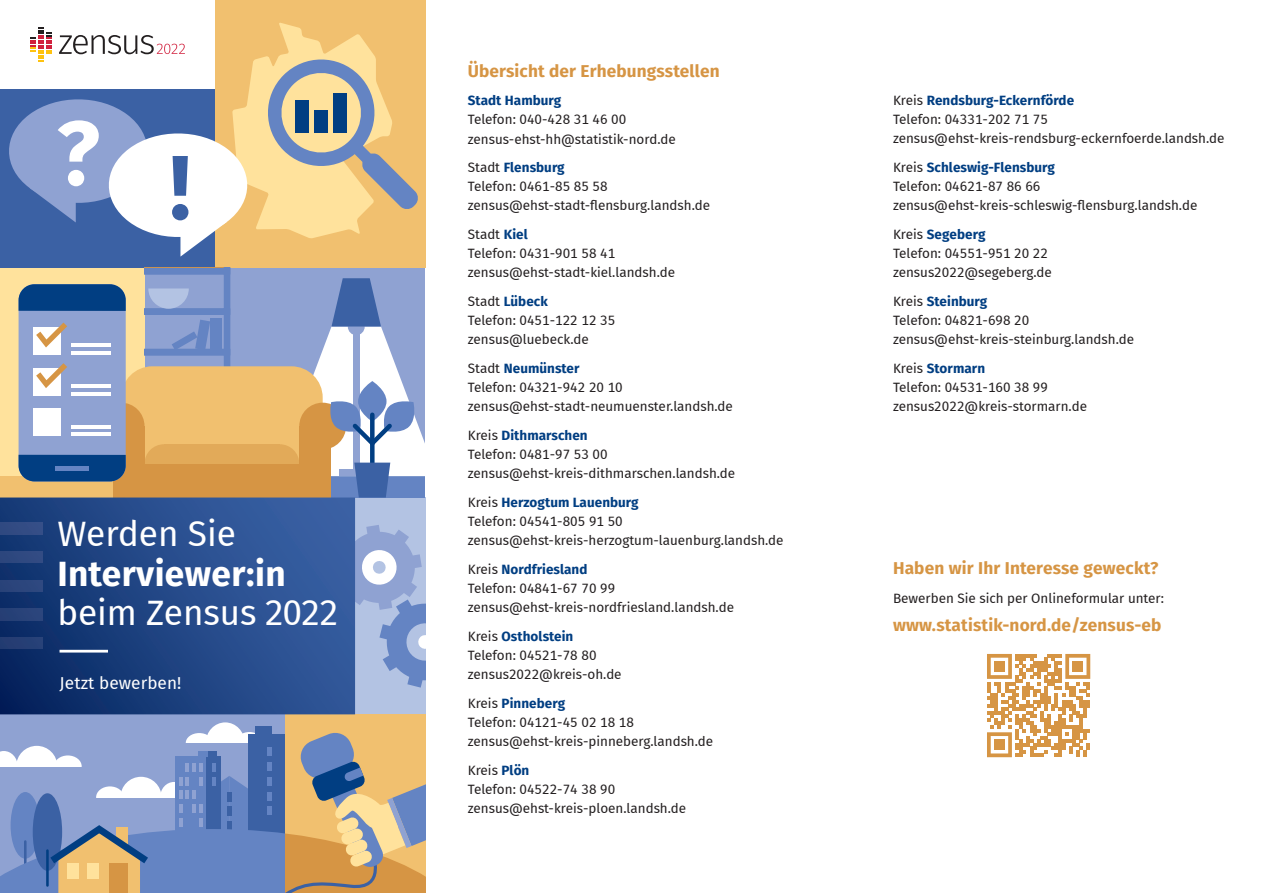
<style>
.page{position:relative;width:1263px;height:893px;background:#fff}
.page>*{position:absolute;margin:0;border:0;box-sizing:border-box;transform-origin:0 0}
.t1{font:700 90.6px "Statis Sans";color:#fff}
.t2{font:35.25px "Statis Sans";color:#fff}
.t3{font:700 35.25px "Statis Sans";letter-spacing:.01em;color:#fff}
.t4{font:700 17.25px "Statis Sans";letter-spacing:.01em;color:#d69544}
.t5{font:17.25px "Statis Sans";letter-spacing:.005em;color:#fff}
.t6{font:13.5px/19.2px "Statis Sans";color:#231f20}
.t7{font:700 13.5px "Statis Sans";letter-spacing:.005em;color:#013e82}
.s1{color:#3b61a4}
.s2{font-weight:700;color:#013e82}
</style>
<div class="page">
<div style="left:0;top:89px;width:215px;height:179px;background:#3b61a4"></div>
<div style="left:0;top:714px;width:285px;height:179px;background:#8fa2d2"></div>
<div style="left:285px;top:714px;width:140px;height:179px;background:#f1c06f"></div>
<div style="left:145px;top:268px;width:280px;height:229px;background:#8fa2d2"></div>
<div style="left:215px;top:0;width:210px;height:268px;background:#f1c06f"></div>
<div style="left:0;top:268px;width:145px;height:229px;background:#ffe29c"></div>
<div style="left:355px;top:497px;width:70px;height:217px;background:#b3c3e3"></div>
<svg style="left:355px;top:525px;width:70px;height:163px"></svg>
<svg style="left:145px;top:268px;width:85px;height:98px"></svg>
<div style="left:0;top:476px;width:144px;height:21px;background:#f1c06f"></div>
<div style="left:121px;top:366px;width:202px;height:108px;background:#f1c06f;border-radius:31px"></div>
<div style="left:144px;top:444px;width:39px;height:39px;background:#e2aa59;border-radius:50%"></div>
<div style="left:164px;top:444px;width:116px;height:37px;background:#e2aa59"></div>
<div style="left:113px;top:426px;width:31px;height:71px;background:#d69544"></div>
<div style="left:98px;top:403px;width:46px;height:46px;background:#d69544;border-radius:50%"></div>
<div style="left:140px;top:464px;width:159px;height:33px;background:#d69544"></div>
<div style="left:19px;top:284px;width:107px;height:197px;background:#8fa2d2;border-radius:16px"></div>
<svg style="left:19px;top:284px;width:107px;height:27px;background:#0c4584"></svg>
<div style="left:19px;top:455px;width:107px;height:26px;background:#013e82"></div>
<div style="left:56px;top:466px;width:33px;height:5px;background:#6484c3"></div>
<div style="left:33px;top:327px;width:27px;height:28px;background:#fff"></div>
<hr style="left:71px;top:351px;width:39px;height:4px;background:#fff">
<hr style="left:71px;top:343px;width:39px;height:4px;background:#fff">
<div style="left:33px;top:368px;width:27px;height:28px;background:#fff"></div>
<hr style="left:71px;top:392px;width:39px;height:4px;background:#fff">
<hr style="left:71px;top:384px;width:39px;height:4px;background:#fff">
<div style="left:33px;top:409px;width:27px;height:27px;background:#fff"></div>
<hr style="left:71px;top:432px;width:39px;height:4px;background:#fff">
<hr style="left:71px;top:425px;width:39px;height:4px;background:#fff">
<svg style="left:36px;top:323px;width:31px;height:24px"></svg>
<svg style="left:36px;top:363px;width:31px;height:25px"></svg>
<svg style="left:275px;top:278px;width:150px;height:219px"></svg>
<svg style="left:0;top:722px;width:425px;height:171px"></svg>
<div style="left:67px;top:863px;width:12px;height:15px;background:#ffe29c"></div>
<div style="left:87px;top:863px;width:12px;height:15px;background:#ffe29c"></div>
<div style="left:109px;top:863px;width:19px;height:30px;background:#d69544"></div>
<svg style="left:0;top:497px;width:355px;height:217px;background:#234887"></svg>
<div style="left:0;top:637px;width:43px;height:12px;background:#263e74"></div>
<div style="left:0;top:523px;width:43px;height:11px;background:#334c84"></div>
<div style="left:0;top:609px;width:43px;height:11px;background:#284279"></div>
<div style="left:0;top:580px;width:43px;height:11px;background:#2c467d"></div>
<div style="left:0;top:551px;width:43px;height:12px;background:#2f4981"></div>
<svg style="left:9px;top:23px;width:409px;height:234px"></svg>
<hr style="left:60px;top:650px;width:48px;height:2px;background:#fff">
<svg style="left:987px;top:654px;width:103px;height:103px"></svg>
<div style="left:994px;top:661px;width:11px;height:11px;background:#d69544"></div>
<div style="left:1072px;top:661px;width:11px;height:11px;background:#d69544"></div>
<div style="left:994px;top:739px;width:11px;height:11px;background:#d69544"></div>
<h1 class="t1" style="left:56px;top:90px;width:136px">? <span class="s1">!</span></h1>
<h2 class="t2" style="left:57px;top:509px;width:180px">Werden Sie</h2>
<h2 class="t3" style="left:57px;top:549px;width:230px">Interviewer:in</h2>
<h2 class="t2" style="left:57px;top:588px;width:283px">beim Zensus 2022</h2>
<p class="t5" style="left:60px;top:671px;width:123px">Jetzt bewerben!</p>
<p class="t4" style="left:468px;top:58px;width:254px">Übersicht der Erhebungsstellen</p>
<p class="t7" style="left:468px;top:91px;width:95px">Stadt Hamburg</p>
<p class="t6" style="left:468px;top:110px;width:209px">Telefon: 040-428 31 46 00 zensus-ehst-hh@statistik-nord.de</p>
<p class="t6" style="left:468px;top:158px;width:244px">Stadt <span class="s2">Flensburg<br></span>Telefon: 0461-85 85 58 zensus@ehst-stadt-flensburg.landsh.de</p>
<p class="t6" style="left:468px;top:225px;width:209px">Stadt <span class="s2">Kiel<br></span>Telefon: 0431-901 58 41 zensus@ehst-stadt-kiel.landsh.de</p>
<p class="t6" style="left:468px;top:292px;width:149px">Stadt <span class="s2">Lübeck<br></span>Telefon: 0451-122 12 35 zensus@luebeck.de</p>
<p class="t6" style="left:468px;top:359px;width:267px">Stadt <span class="s2">Neumünster<br></span>Telefon: 04321-942 20 10 zensus@ehst-stadt-neumuenster.landsh.de</p>
<p class="t6" style="left:468px;top:426px;width:269px">Kreis <span class="s2">Dithmarschen<br></span>Telefon: 0481-97 53 00 zensus@ehst-kreis-dithmarschen.landsh.de</p>
<p class="t6" style="left:468px;top:493px;width:317px">Kreis <span class="s2">Herzogtum Lauenburg<br></span>Telefon: 04541-805 91 50 zensus@ehst-kreis-herzogtum-lauenburg.landsh.de</p>
<p class="t6" style="left:468px;top:560px;width:268px">Kreis <span class="s2">Nordfriesland<br></span>Telefon: 04841-67 70 99 zensus@ehst-kreis-nordfriesland.landsh.de</p>
<p class="t6" style="left:468px;top:627px;width:155px">Kreis <span class="s2">Ostholstein<br></span>Telefon: 04521-78 80 zensus2022@kreis-oh.de</p>
<p class="t6" style="left:468px;top:694px;width:247px">Kreis <span class="s2">Pinneberg<br></span>Telefon: 04121-45 02 18 18 zensus@ehst-kreis-pinneberg.landsh.de</p>
<p class="t6" style="left:468px;top:761px;width:220px">Kreis <span class="s2">Plön<br></span>Telefon: 04522-74 38 90 zensus@ehst-kreis-ploen.landsh.de</p>
<p class="t6" style="left:893px;top:91px;width:333px">Kreis <span class="s2">Rendsburg-Eckernförde<br></span>Telefon: 04331-202 71 75 zensus@ehst-kreis-rendsburg-eckernfoerde.landsh.de</p>
<p class="t6" style="left:893px;top:158px;width:306px">Kreis <span class="s2">Schleswig-Flensburg<br></span>Telefon: 04621-87 86 66 zensus@ehst-kreis-schleswig-flensburg.landsh.de</p>
<p class="t6" style="left:893px;top:225px;width:160px">Kreis <span class="s2">Segeberg<br></span>Telefon: 04551-951 20 22 zensus2022@segeberg.de</p>
<p class="t6" style="left:893px;top:292px;width:243px">Kreis <span class="s2">Steinburg<br></span>Telefon: 04821-698 20 zensus@ehst-kreis-steinburg.landsh.de</p>
<p class="t6" style="left:893px;top:359px;width:196px">Kreis <span class="s2">Stormarn<br></span>Telefon: 04531-160 38 99 zensus2022@kreis-stormarn.de</p>
<p class="t4" style="left:893px;top:556px;width:267px">Haben wir Ihr Interesse geweckt?</p>
<p class="t6" style="left:893px;top:588px;width:273px">Bewerben Sie sich per Onlineformular unter:</p>
<p class="t4" style="left:893px;top:613px;width:270px">www.statistik-nord.de/zensus-eb</p>
</div>
